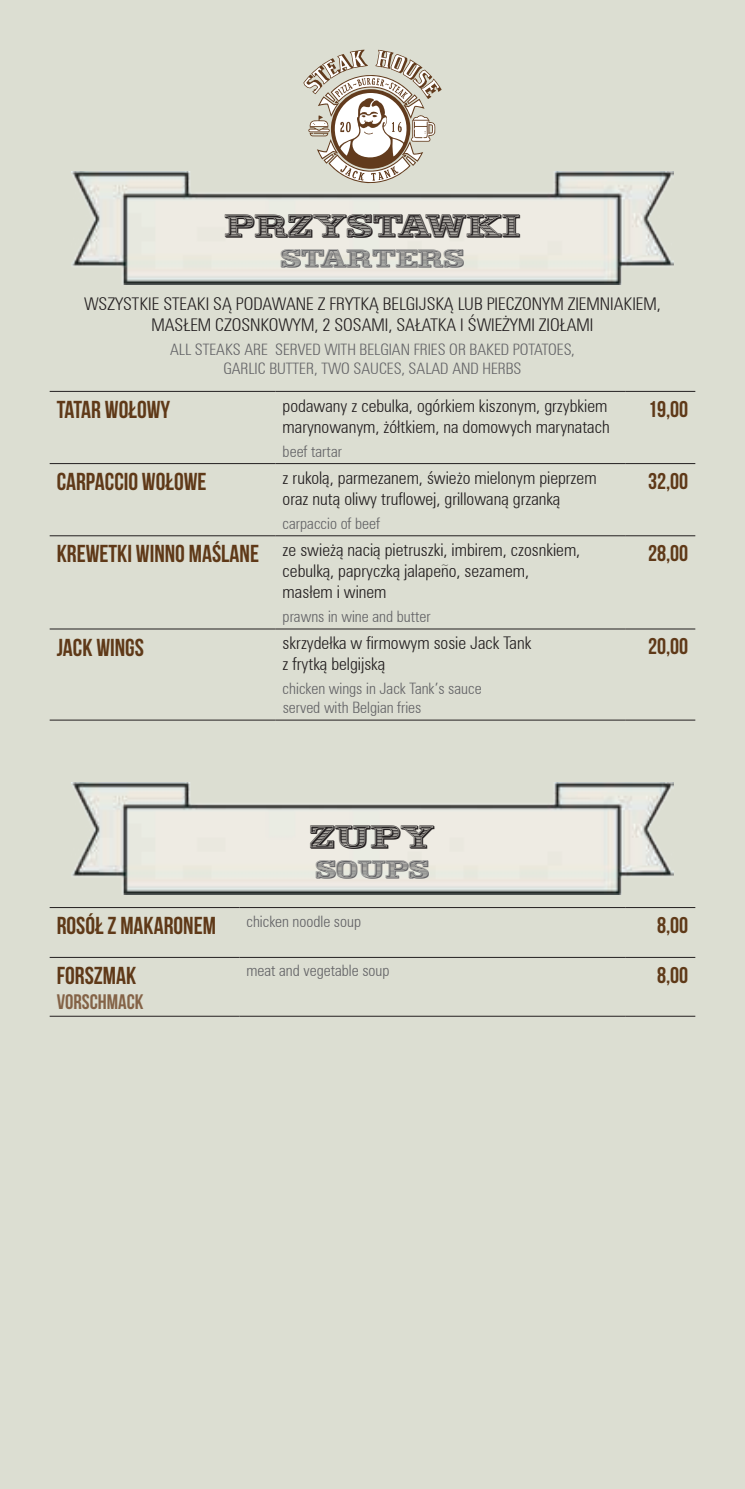
<style>
.page{position:relative;width:745px;height:1489px;background:#fff}
.page>*{position:absolute;margin:0;border:0;box-sizing:border-box;transform-origin:0 0}
.t1{font:31.5px "EFN Kunszt";color:#231f20}
.t2{font:24.5px "Bebas Neue";color:#5f3918}
.t3{font:24.5px "EFN Kunszt";color:#636366}
.t4{font:22.75px "Bebas Neue";color:#5f3918}
.t5{font:21px "Bebas Neue";color:#846347}
.t6{font:300 condensed 17.5px/21px "Zurich L2";color:#231f20}
.t7{font:300 condensed 15.75px/18.9px "Zurich L2";color:#636366}
.t8{font:300 condensed 9.1px "Zurich L2";color:#231f20}
.s1{font-family:"Bebas Neue";font-weight:400;font-stretch:normal;font-size:24.5px;color:#5f3918}
</style>
<div class="page">
<div style="left:0;top:0;width:744px;height:1488px;background:#dcded2"></div>
<svg style="left:303px;top:50px;width:138px;height:122px"></svg>
<img style="left:71px;top:172px;width:602px;height:112px">
<hr style="left:50px;top:391px;width:225px;height:1px;background:#231f20">
<hr style="left:275px;top:391px;width:350px;height:1px;background:#231f20">
<hr style="left:625px;top:391px;width:69px;height:1px;background:#231f20">
<hr style="left:50px;top:463px;width:225px;height:1px;background:#231f20">
<hr style="left:275px;top:463px;width:350px;height:1px;background:#231f20">
<hr style="left:625px;top:463px;width:69px;height:1px;background:#231f20">
<hr style="left:50px;top:535px;width:225px;height:1px;background:#231f20">
<hr style="left:275px;top:535px;width:350px;height:1px;background:#231f20">
<hr style="left:625px;top:535px;width:69px;height:1px;background:#231f20">
<hr style="left:50px;top:628px;width:225px;height:1px;background:#231f20">
<hr style="left:275px;top:628px;width:350px;height:1px;background:#231f20">
<hr style="left:625px;top:628px;width:69px;height:1px;background:#231f20">
<hr style="left:50px;top:719px;width:225px;height:1px;background:#231f20">
<hr style="left:275px;top:719px;width:350px;height:1px;background:#231f20">
<hr style="left:625px;top:719px;width:69px;height:1px;background:#231f20">
<img style="left:71px;top:782px;width:602px;height:112px">
<hr style="left:50px;top:907px;width:189px;height:1px;background:#231f20">
<hr style="left:239px;top:907px;width:386px;height:1px;background:#231f20">
<hr style="left:625px;top:907px;width:69px;height:1px;background:#231f20">
<hr style="left:50px;top:957px;width:189px;height:1px;background:#231f20">
<hr style="left:239px;top:957px;width:386px;height:1px;background:#231f20">
<hr style="left:625px;top:957px;width:69px;height:1px;background:#231f20">
<hr style="left:50px;top:1015px;width:189px;height:1px;background:#231f20">
<hr style="left:239px;top:1015px;width:386px;height:1px;background:#231f20">
<hr style="left:625px;top:1015px;width:69px;height:1px;background:#231f20">
<h1 class="t1" style="left:224px;top:208px;width:297px">PRZYSTAWKI</h1>
<h2 class="t3" style="left:281px;top:244px;width:185px">STARTERS</h2>
<p class="t6" style="left:84px;top:293px;width:23px">WSZYSTKI</p>
<p class="t6" style="left:152px;top:293px;width:94px">E STEAKI SĄ PODA</p>
<p class="t6" style="left:272px;top:293px;width:67px">WANE ZFRYTKĄ</p>
<p class="t6" style="left:382px;top:293px;width:25px">BELGIJSKĄ</p>
<p class="t6" style="left:457px;top:293px;width:67px">LUB PIECZONY</p>
<p class="t6" style="left:550px;top:293px;width:58px">M ZIEMNIAKI</p>
<p class="t6" style="left:635px;top:293px;width:26px">EM,</p>
<p class="t6" style="left:151px;top:314px;width:83px">MASŁEM CZOSNKO</p>
<p class="t6" style="left:278px;top:314px;width:66px">WYM, 2 SOSA</p>
<p class="t6" style="left:371px;top:314px;width:35px">MI, SAŁATKA</p>
<p class="t6" style="left:460px;top:314px;width:87px">I ŚWIEŻYMI ZIOŁA</p>
<p class="t6" style="left:576px;top:314px;width:16px">MI</p>
<p class="t7" style="left:170px;top:339px;width:406px;text-align:center">All Steaks are served with Belgian fries or baked potatoes, garlic butter, two sauces, salad and herbs</p>
<h2 class="t2" style="left:57px;top:396px;width:115px">TATAR WOŁOWY</h2>
<p class="t6" style="left:282px;top:394px;width:328px">podawany z cebulka, ogórkiem kiszonym, grzybkiem marynowanym, żółtkiem, na domowych marynatach</p>
<p class="t7" style="left:282px;top:441px;width:61px">beef tartar</p>
<h2 class="t2" style="left:57px;top:468px;width:151px">CARPACCIO WOŁOWE</h2>
<p class="t6" style="left:282px;top:466px;width:315px">z rukolą, parmezanem, świeżo mielonym pieprzem oraz nutą oliwy truflowej, grillowaną grzanką</p>
<p class="t7" style="left:282px;top:513px;width:99px">carpaccio of beef</p>
<p class="t6" style="left:282px;top:538px;width:299px;text-indent:-226px"><span class="s1">KREWETKI WINNO MAŚLANE</span> ze swieżą nacią pietruszki, imbirem, czosnkiem, cebulką, papryczką jalapeno, sezamem, masłem i winem</p>
<p class="t7" style="left:282px;top:606px;width:149px">prawns in wine and butter</p>
<p class="t8" style="left:441px;top:558px;width:9px">~</p>
<h2 class="t2" style="left:57px;top:633px;width:89px">JACK WINGS</h2>
<p class="t6" style="left:282px;top:632px;width:250px">skrzydełka w firmowym sosie Jack Tank z frytką belgijską</p>
<p class="t7" style="left:282px;top:678px;width:200px">chicken wings in Jack Tank’s sauce served with Belgian fries</p>
<h3 class="t4" style="left:647px;top:396px;width:42px">19,00</h3>
<h3 class="t4" style="left:647px;top:468px;width:42px">32,00</h3>
<h3 class="t4" style="left:647px;top:540px;width:42px">28,00</h3>
<h3 class="t4" style="left:647px;top:634px;width:42px">20,00</h3>
<h1 class="t1" style="left:310px;top:818px;width:126px">ZUPY</h1>
<h2 class="t3" style="left:315px;top:854px;width:115px">SOUPS</h2>
<p class="t7" style="left:57px;top:910px;width:306px"><span class="s1">ROSÓŁ Z MAKARONEM</span> chicken noodle soup</p>
<h3 class="t4" style="left:656px;top:912px;width:33px">8,00</h3>
<h2 class="t2" style="left:57px;top:962px;width:81px">FORSZMAK</h2>
<p class="t5" style="left:57px;top:990px;width:88px">VORSCHMACK</p>
<p class="t7" style="left:246px;top:960px;width:144px">meat and vegetable soup</p>
<h3 class="t4" style="left:656px;top:962px;width:33px">8,00</h3>
</div>
